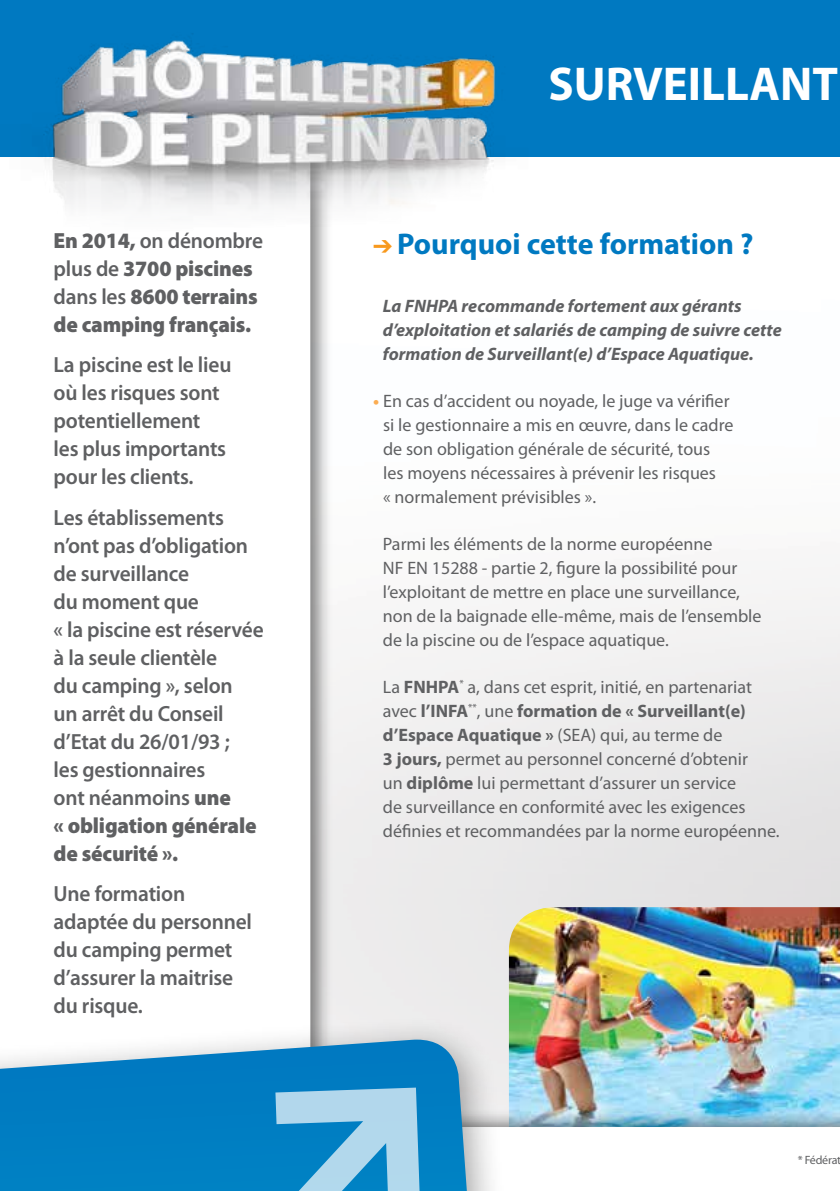
<style>
.page{position:relative;width:840px;height:1191px;background:#fff}
.page>*{position:absolute;margin:0;border:0;box-sizing:border-box;transform-origin:0 0}
.t1{font:700 47.8px "Myriad Pro";color:#fff}
.t2{font:700 30px "Myriad Pro";color:#0079c1}
.t3{font:600 22px/28px "Myriad Pro";letter-spacing:-.01em;color:#5f6062}
.t4{font:900 22px/28px "Myriad Pro";letter-spacing:-.01em;color:#5f6062}
.t5{font:18px/24px "Myriad Pro";color:#5f6062}
.t6{font:italic 700 18px/24px "Myriad Pro";color:#5f6062}
.t7{font:12px "Myriad Pro";letter-spacing:-.02em;color:#5f6062}
.s1{font-weight:600}
.s2{font-weight:900}
.s3{color:#f8991d}
.s4{font-weight:700;color:#fbad52}
.s5{font-weight:700}
</style>
<div class="page">
<div style="left:0;top:28px;width:839px;height:1108px;background:#000;opacity:.5"></div>
<div style="left:0;top:0;width:839px;height:157px;background:#0079c1"></div>
<img style="left:0;top:33px;width:542px;height:254px">
<div style="left:0;top:1016px;width:520px;height:175px;background:#000;opacity:.35"></div>
<svg style="left:0;top:1039px;width:466px;height:152px;background:#218cc7"></svg>
<svg style="left:227px;top:1087px;width:193px;height:104px;background:#54a8d6"></svg>
<p class="t4" style="left:54px;top:226px;width:211px">En 2014, <span class="s1">on dénombre plus de</span> 3700 piscines <span class="s1">dans les</span> 8600 terrains de camping français.</p>
<p class="t3" style="left:54px;top:351px;width:179px">La piscine est le lieu où les risques sont potentiellement<br>les plus importants pour les clients.</p>
<p class="t3" style="left:54px;top:503px;width:211px">Les établissements n’ont pas d’obligation de surveillance<br>du moment que<br>« la piscine est réservée à la seule clientèle<br>du camping », selon<br>un arrêt du Conseil d’Etat du 26/01/93 ;<br>les gestionnaires<br>ont néanmoins <span class="s2">une<br>« obligation générale de sécurité ».</span></p>
<p class="t3" style="left:54px;top:880px;width:200px">Une formation adaptée du personnel du camping permet d’assurer la maitrise du risque.</p>
<h1 class="t1" style="left:548px;top:57px;width:291px">SURVEILLANT</h1>
<h2 class="t2" style="left:373px;top:227px;width:381px"><span class="s3">➔</span> Pourquoi cette formation ?</h2>
<p class="t6" style="left:382px;top:294px;width:400px">La FNHPA recommande fortement aux gérants d’exploitation et salariés de camping de suivre cette formation de Surveillant(e) d’Espace Aquatique.</p>
<p class="t5" style="left:383px;top:389px;width:352px;text-indent:-10px"><span class="s4">•</span> En cas d’accident ou noyade, le juge va vérifier si le gestionnaire a mis en œuvre, dans le cadre de son obligation générale de sécurité, tous les moyens nécessaires à prévenir les risques<br>« normalement prévisibles ».</p>
<p class="t5" style="left:382px;top:532px;width:380px">Parmi les éléments de la norme européenne<br>NF EN 15288 - partie 2, figure la possibilité pour l’exploitant de mettre en place une surveillance, non de la baignade elle-même, mais de l’ensemble de la piscine ou de l’espace aquatique.</p>
<p class="t5" style="left:382px;top:675px;width:398px">La <span class="s5">FNHPA</span><sup>*</sup> a, dans cet esprit, initié, en partenariat avec <span class="s5">l’INFA</span><sup>**</sup>, une <span class="s5">formation de « Surveillant(e) d’Espace Aquatique »</span> (SEA) qui, au terme de<br><span class="s5">3 jours,</span> permet au personnel concerné d’obtenir<br>un <span class="s5">diplôme</span> lui permettant d’assurer un service<br>de surveillance en conformité avec les exigences définies et recommandées par la norme européenne.</p>
<p class="t7" style="left:797px;top:1153px;width:45px">* Fédérat</p>
</div>
